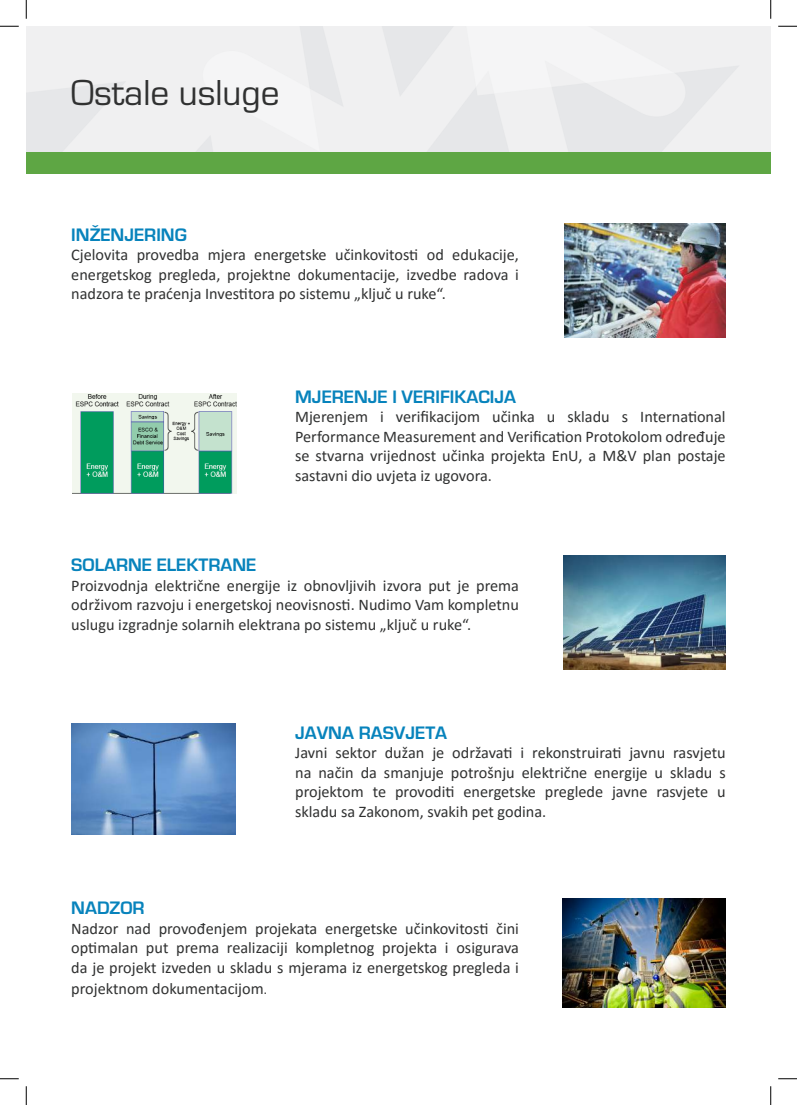
<style>
.page{position:relative;width:797px;height:1105px;background:#fff}
.page>*{position:absolute;margin:0;border:0;box-sizing:border-box;transform-origin:0 0}
.t1{font:37.5px "Eurostile";color:#303131}
.t2{font:700 18.75px "Eurostile";color:#0783bc}
.t3{font:16.25px/19.5px "Calibri";color:#303131;text-align:justify}
.s1{font-family:"Eurostile"}
</style>
<div class="page">
<div style="left:26px;top:26px;width:744px;height:148px;background:#5ea644"></div>
<img style="left:26px;top:26px;width:744px;height:125px">
<img style="left:565px;top:223px;width:160px;height:114px">
<img style="left:73px;top:393px;width:164px;height:100px">
<img style="left:563px;top:555px;width:162px;height:114px">
<img style="left:71px;top:724px;width:165px;height:111px">
<img style="left:562px;top:899px;width:163px;height:109px">
<svg style="left:0;top:25px;width:19px;height:2px"></svg>
<svg style="left:778px;top:25px;width:19px;height:2px"></svg>
<svg style="left:0;top:1078px;width:19px;height:1px"></svg>
<svg style="left:778px;top:1078px;width:19px;height:1px"></svg>
<svg style="left:25px;top:0;width:2px;height:19px"></svg>
<svg style="left:25px;top:1086px;width:2px;height:19px"></svg>
<svg style="left:770px;top:0;width:1px;height:19px"></svg>
<svg style="left:770px;top:1086px;width:1px;height:19px"></svg>
<h1 class="t1" style="left:71px;top:70px;width:210px">Ostale usluge</h1>
<p class="t2" style="left:71px;top:223px;width:117px">INŽENJERING</p>
<p class="t3" style="left:71px;top:245px;width:449px">Cjelovita provedba mjera energetske učinkovitosti od edukacije, energetskog pregleda, projektne dokumentacije, izvedbe radova i nadzora te praćenja Investitora po sistemu „ključ u ruke“.</p>
<p class="t2" style="left:295px;top:385px;width:222px">MJERENJE I VERIFIKACIJA</p>
<p class="t3" style="left:295px;top:407px;width:432px">Mjerenjem i verifikacijom učinka u skladu s International Performance Measurement and Verification Protokolom određuje se stvarna vrijednost učinka projekta EnU, a M&amp;V plan postaje sastavni dio uvjeta iz ugovora.</p>
<p class="t2" style="left:71px;top:554px;width:187px">SOLARNE ELEKTRANE</p>
<p class="t3" style="left:71px;top:575px;width:449px">Proizvodnja električne energije iz obnovljivih izvora put je prema održivom razvoju i energetskoj neovisnosti. Nudimo Vam kompletnu uslugu izgradnje solarnih elektrana po sistemu „ključ u ruke“.</p>
<p class="t2" style="left:295px;top:721px;width:153px">JAVNA RASVJETA</p>
<p class="t3" style="left:295px;top:743px;width:432px">Javni sektor dužan je održavati i rekonstruirati javnu rasvjetu na način da smanjuje potrošnju električne energije u skladu s projektom te provoditi energetske preglede javne rasvjete u skladu sa Zakonom, svakih pet godina.</p>
<p class="t2" style="left:71px;top:897px;width:75px">NADZOR</p>
<p class="t3" style="left:71px;top:918px;width:449px">Nadzor nad provođenjem projekata energetske učinkovitosti čini optimalan put prema realizaciji kompletnog projekta i osigurava da je projekt izveden u skladu s mjerama iz energetskog pregleda i</p>
<p class="t3" style="left:71px;top:978px;width:197px">projektnom dokumentacijom<span class="s1">.</span></p>
</div>
